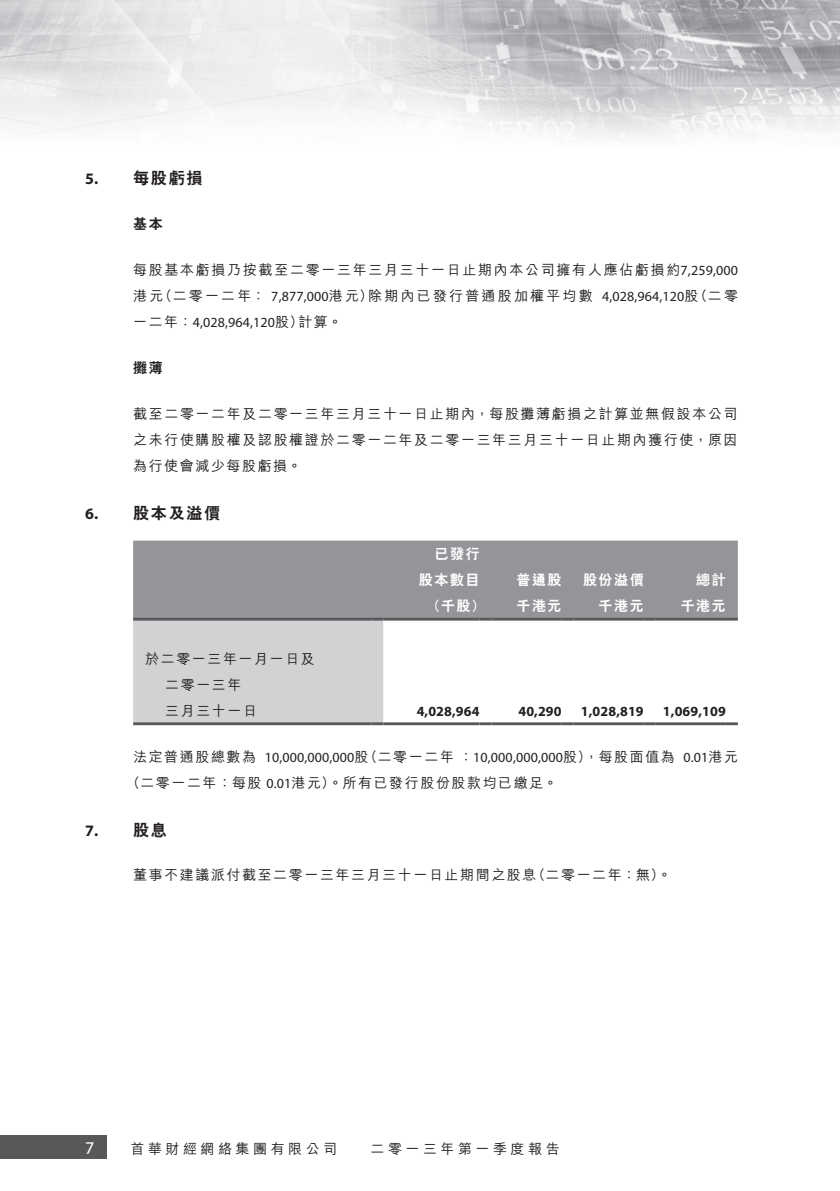
<style>
.page{position:relative;width:840px;height:1191px;background:#fff}
.page>*{position:absolute;margin:0;border:0;box-sizing:border-box;transform-origin:0 0}
.t1{font:18px "Myriad Pro";color:#fff}
._17_H1__Note{font:800 16px "C Hei 2 HK";letter-spacing:.11em;color:#231f20}
._17_H1__Note-2{font:700 16px "Myriad Pro";color:#231f20}
._26___P2__Note{font:500 14px/26px "M Hei HK";letter-spacing:.115em;color:#231f20;text-align:right}
._26___P2__Note-2{font:14px "Myriad Pro";letter-spacing:.01em;color:#231f20}
._02_Note_Text{font:700 14px "Myriad Pro";letter-spacing:.01em;color:#231f20}
._02_Note_Text-2{font:800 14px "C Hei 2 HK";letter-spacing:.11em;color:#fff}
._26___P2__Note-3{font:500 14px "M Hei HK";letter-spacing:.25em;color:#231f20}
._29_Table_Stub__Note{font:500 14px/26px "M Hei HK";letter-spacing:.11em;color:#231f20}
._26___P2__Note-4{font:500 14px "M Hei HK";letter-spacing:.155em;color:#231f20}
._18___H2__Note{font:800 14px "C Hei 2 HK";color:#231f20}
.s1{font-family:"Myriad Pro";font-weight:400}
.s2{font-family:"M Hei HK";font-weight:500}
</style>
<div class="page">
<img style="left:0;top:0;width:840px;height:138px">
<div style="left:0;top:1135px;width:107px;height:24px;background:#57585a"></div>
<div style="left:133px;top:540px;width:604px;height:78px;background:#939598"></div>
<svg style="left:133px;top:618px;width:604px;height:107px"></svg>
<p class="_17_H1__Note-2" style="left:85px;top:169px;width:15px">5.</p>
<p class="_17_H1__Note-2" style="left:85px;top:503px;width:15px">6.</p>
<p class="_17_H1__Note-2" style="left:85px;top:819px;width:15px">7.</p>
<p class="_17_H1__Note" style="left:133px;top:168px;width:71px">每股虧損</p>
<p class="_18___H2__Note" style="left:133px;top:214px;width:31px">基本</p>
<p class="_26___P2__Note" style="left:133px;top:255px;width:606px">每股基本虧損乃按截至二零一三年三月三十一日止期內本公司擁有人應佔虧損約<span class="s1">7,259,000</span>（二零</p>
<p class="_26___P2__Note-4" style="left:368px;top:285px;width:226px">除期內已發行普通股加權平均數</p>
<p class="_26___P2__Note" style="left:158px;top:281px;width:216px">（二零一二年： <span class="s1">7,877,000</span>港元）</p>
<p class="_26___P2__Note" style="left:133px;top:281px;width:32px">港元</p>
<p class="_26___P2__Note-2" style="left:601px;top:287px;width:98px">4,028,964,120<span class="s2">股</span></p>
<p class="_26___P2__Note" style="left:298px;top:307px;width:45px">計算。</p>
<p class="_26___P2__Note-2" style="left:133px;top:313px;width:172px"><span class="s2">一二年：</span>4,028,964,120<span class="s2">股）</span></p>
<p class="_18___H2__Note" style="left:133px;top:358px;width:31px">攤薄</p>
<p class="_26___P2__Note" style="left:133px;top:399px;width:605px;text-align:justify">截至二零一二年及二零一三年三月三十一日止期內，每股攤薄虧損之計算並無假設本公司之未行使購股權及認股權證於二零一二年及二零一三年三月三十一日止期內獲行使，原因為行使會減少每股虧損。</p>
<p class="_17_H1__Note" style="left:133px;top:502px;width:89px">股本及溢價</p>
<p class="_29_Table_Stub__Note" style="left:165px;top:645px;width:151px;text-indent:-20px">於二零一三年一月一日及二零一三年</p>
<p class="_29_Table_Stub__Note" style="left:165px;top:697px;width:93px">三月三十一日</p>
<p class="_02_Note_Text-2" style="left:434px;top:544px;width:47px">已發行</p>
<p class="_02_Note_Text-2" style="left:418px;top:570px;width:62px">股本數目</p>
<p class="_02_Note_Text-2" style="left:516px;top:570px;width:47px">普通股</p>
<p class="_02_Note_Text-2" style="left:582px;top:570px;width:62px">股份溢價</p>
<p class="_02_Note_Text-2" style="left:695px;top:570px;width:31px">總計</p>
<p class="_02_Note_Text-2" style="left:426px;top:597px;width:59px">（千股）</p>
<p class="_02_Note_Text-2" style="left:516px;top:597px;width:47px">千港元</p>
<p class="_02_Note_Text-2" style="left:598px;top:597px;width:47px">千港元</p>
<p class="_02_Note_Text-2" style="left:680px;top:597px;width:47px">千港元</p>
<p class="_02_Note_Text" style="left:416px;top:702px;width:64px">4,028,964</p>
<p class="_02_Note_Text" style="left:518px;top:702px;width:45px">40,290</p>
<p class="_02_Note_Text" style="left:580px;top:702px;width:64px">1,028,819</p>
<p class="_02_Note_Text" style="left:662px;top:702px;width:64px">1,069,109</p>
<p class="_26___P2__Note" style="left:126px;top:742px;width:432px;text-align:left;text-indent:7px">法定普通股總數為<br>（二零一二年：每股 <span class="s1">0.01</span>港元）。所有已發行股份股款均已繳足。</p>
<p class="_17_H1__Note" style="left:133px;top:819px;width:35px">股息</p>
<p class="_26___P2__Note" style="left:363px;top:742px;width:313px">（二零一二年：<span class="s1">10,000,000,000</span>股，）每股面值為</p>
<p class="_26___P2__Note-2" style="left:264px;top:748px;width:105px">10,000,000,000<span class="s2">股</span></p>
<p class="_26___P2__Note-2" style="left:683px;top:748px;width:56px">0.01<span class="s2">港元</span></p>
<p class="_26___P2__Note" style="left:133px;top:860px;width:404px">董事不建議派付截至二零一三年三月三十一日止期間之股息</p>
<p class="_26___P2__Note" style="left:531px;top:860px;width:141px">（二零一二年：無。(</p>
<p class="t1" style="left:85px;top:1136px;width:11px">7</p>
<p class="_26___P2__Note-3" style="left:130px;top:1139px;width:208px">首華財經網絡集團有限公司</p>
<p class="_26___P2__Note-3" style="left:370px;top:1139px;width:190px">二零一三年第一季度報告</p>
</div>
